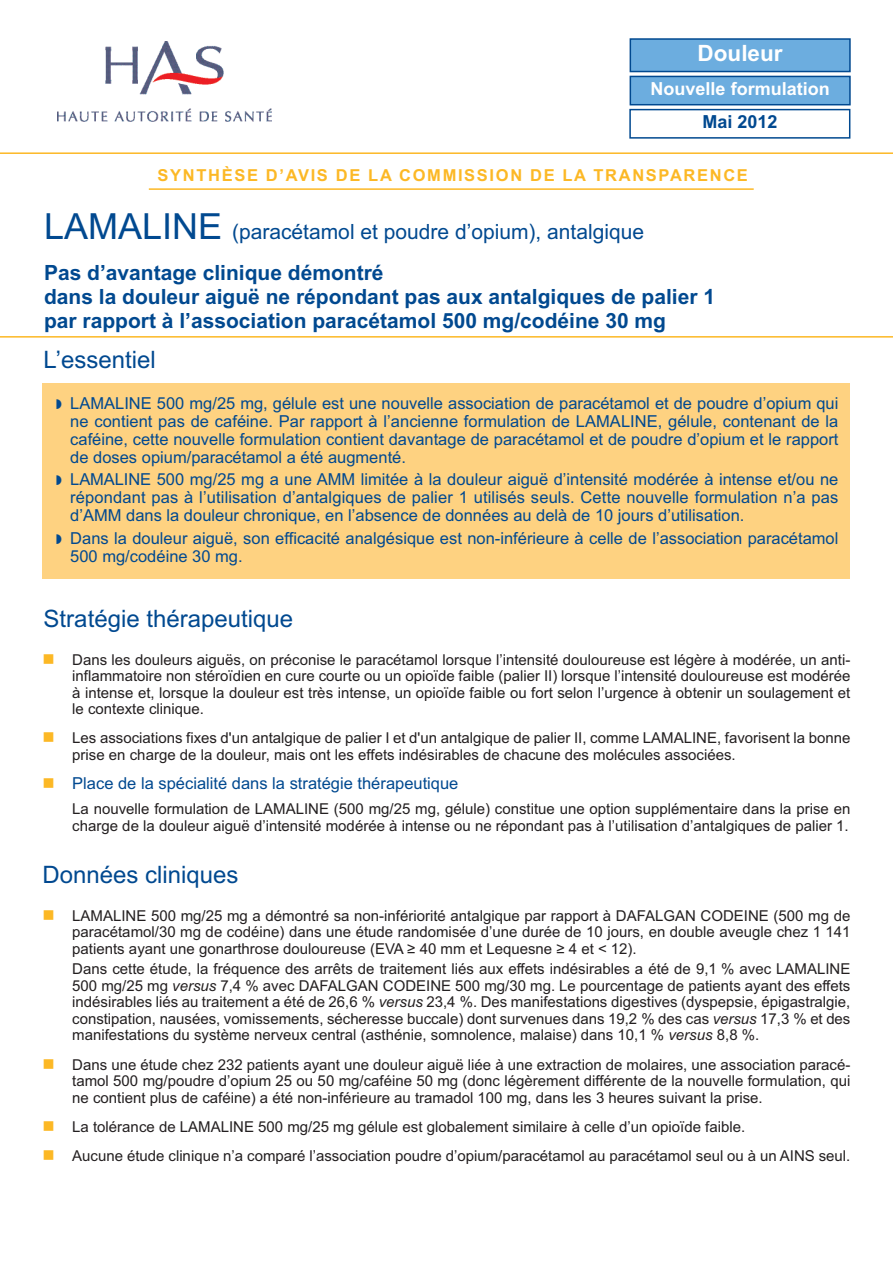
<style>
.page{position:relative;width:893px;height:1263px;background:#fff}
.page>*{position:absolute;margin:0;border:0;box-sizing:border-box;transform-origin:0 0}
.t1{font:24px "Arial";color:#014990}
.t2{font:700 22.5px "Arial";color:#fff}
.t3{font:700 21px/24px "Arial";color:#014990}
.t4{font:21px/41px "Arial";color:#014990}
.t5{font:700 18px "Arial";color:#fff}
.t6{font:700 18px "Arial";color:#014990}
.t7{font:16.5px/18px "Arial";color:#014990;text-align:justify}
.t8{font:700 16.5px "Arial";letter-spacing:.1em;color:#fcb825}
.t9{font:15px/16.5px "Arial";color:#231f20;text-align:justify}
.s1{font-size:36px}
.s2{font-weight:700}
.s3{font-style:italic}
</style>
<div class="page">
<hr style="left:0;top:336px;width:893px;height:2px;background:#fcb825">
<img style="left:57px;top:41px;width:214px;height:81px">
<hr style="left:0;top:152px;width:893px;height:2px;background:#fcb825">
<div style="left:43px;top:383px;width:807px;height:196px;background:#fed281"></div>
<hr style="left:149px;top:188px;width:605px;height:2px;background:#fcb825">
<div style="left:629px;top:109px;width:221px;height:30px;border:2px solid #014990"></div>
<div style="left:631px;top:77px;width:218px;height:27px;background:#6caddf"></div>
<div style="left:630px;top:76px;width:221px;height:29px;border:2px solid #014990"></div>
<div style="left:631px;top:40px;width:218px;height:31px;background:#6caddf"></div>
<div style="left:630px;top:38px;width:221px;height:34px;border:2px solid #014990"></div>
<h2 class="t2" style="left:698px;top:40px;width:87px">Douleur</h2>
<p class="t5" style="left:651px;top:78px;width:181px">Nouvelle formulation</p>
<p class="t6" style="left:702px;top:112px;width:77px">Mai 2012</p>
<p class="t8" style="left:158px;top:166px;width:592px">SYNTHÈSE D’AVIS DE LA COMMISSION DE LA TRANSPARENCE</p>
<h3 class="t4" style="left:44px;top:211px;width:602px"><span class="s1">LAMALINE</span> (paracétamol et poudre d’opium), antalgique<br><span class="s2">Pas d’avantage clinique démontré</span></h3>
<h3 class="t3" style="left:44px;top:284px;width:672px">dans la douleur aiguë ne répondant pas aux antalgiques de palier 1 par rapport à l’association paracétamol 500 mg/codéine 30 mg</h3>
<h1 class="t1" style="left:44px;top:346px;width:114px">L’essentiel</h1>
<p class="t7" style="left:70px;top:394px;width:770px">LAMALINE 500 mg/25 mg, gélule est une nouvelle association de paracétamol et de poudre d’opium qui ne contient pas de caféine. Par rapport à l’ancienne formulation de LAMALINE, gélule, contenant de la caféine, cette nouvelle formulation contient davantage de paracétamol et de poudre d’opium et le rapport de doses opium/paracétamol a été augmenté.</p>
<p class="t7" style="left:70px;top:471px;width:770px">LAMALINE 500 mg/25 mg a une AMM limitée à la douleur aiguë d’intensité modérée à intense et/ou ne répondant pas à l’utilisation d’antalgiques de palier 1 utilisés seuls. Cette nouvelle formulation n’a pas d’AMM dans la douleur chronique, en l’absence de données au delà de 10 jours d’utilisation.</p>
<p class="t7" style="left:70px;top:529px;width:770px">Dans la douleur aiguë, son efficacité analgésique est non-inférieure à celle de l’association paracétamol<br>500 mg/codéine 30 mg.</p>
<h1 class="t1" style="left:44px;top:604px;width:251px">Stratégie thérapeutique</h1>
<p class="t9" style="left:72px;top:651px;width:780px">Dans les douleurs aiguës, on préconise le paracétamol lorsque l’intensité douloureuse est légère à modérée, un anti&shy;inflammatoire non stéroïdien en cure courte ou un opioïde faible (palier II) lorsque l’intensité douloureuse est modérée à intense et, lorsque la douleur est très intense, un opioïde faible ou fort selon l’urgence à obtenir un soulagement et le contexte clinique.</p>
<p class="t9" style="left:72px;top:730px;width:780px">Les associations fixes d'un antalgique de palier I et d'un antalgique de palier II, comme LAMALINE, favorisent la bonne prise en charge de la douleur, mais ont les effets indésirables de chacune des molécules associées.</p>
<p class="t7" style="left:72px;top:774px;width:388px">Place de la spécialité dans la stratégie thérapeutique</p>
<p class="t9" style="left:72px;top:801px;width:780px">La nouvelle formulation de LAMALINE (500 mg/25 mg, gélule) constitue une option supplémentaire dans la prise en charge de la douleur aiguë d’intensité modérée à intense ou ne répondant pas à l’utilisation d’antalgiques de palier 1.</p>
<h1 class="t1" style="left:43px;top:861px;width:198px">Données cliniques</h1>
<p class="t9" style="left:72px;top:907px;width:780px">LAMALINE 500 mg/25 mg a démontré sa non-infériorité antalgique par rapport à DAFALGAN CODEINE (500 mg de paracétamol/30 mg de codéine) dans une étude randomisée d’une durée de 10 jours, en double aveugle chez 1 141 patients ayant une gonarthrose douloureuse (EVA ≥ 40 mm et Lequesne ≥ 4 et &lt; 12).</p>
<p class="t9" style="left:72px;top:961px;width:780px">Dans cette étude, la fréquence des arrêts de traitement liés aux effets indésirables a été de 9,1 % avec LAMALINE 500 mg/25 mg <span class="s3">versus</span> 7,4 % avec DAFALGAN CODEINE 500 mg/30 mg. Le pourcentage de patients ayant des effets indésirables liés au traitement a été de 26,6 % <span class="s3">versus</span> 23,4 %. Des manifestations digestives (dyspepsie, épigastralgie, constipation, nausées, vomissements, sécheresse buccale) dont survenues dans 19,2 % des cas <span class="s3">versus</span> 17,3 % et des manifestations du système nerveux central (asthénie, somnolence, malaise) dans 10,1 % <span class="s3">versus</span> 8,8 %.</p>
<p class="t9" style="left:72px;top:1056px;width:780px">Dans une étude chez 232 patients ayant une douleur aiguë liée à une extraction de molaires, une association paracé&shy;tamol 500 mg/poudre d’opium 25 ou 50 mg/caféine 50 mg (donc légèrement différente de la nouvelle formulation, qui ne contient plus de caféine) a été non-inférieure au tramadol 100 mg, dans les 3 heures suivant la prise.</p>
<p class="t9" style="left:72px;top:1112px;width:780px;line-height:29.2px">La tolérance de LAMALINE 500 mg/25 mg gélule est globalement similaire à celle d’un opioïde faible.<br>Aucune étude clinique n’a comparé l’association poudre d’opium/paracétamol au paracétamol seul ou à un AINS seul.</p>
</div>
